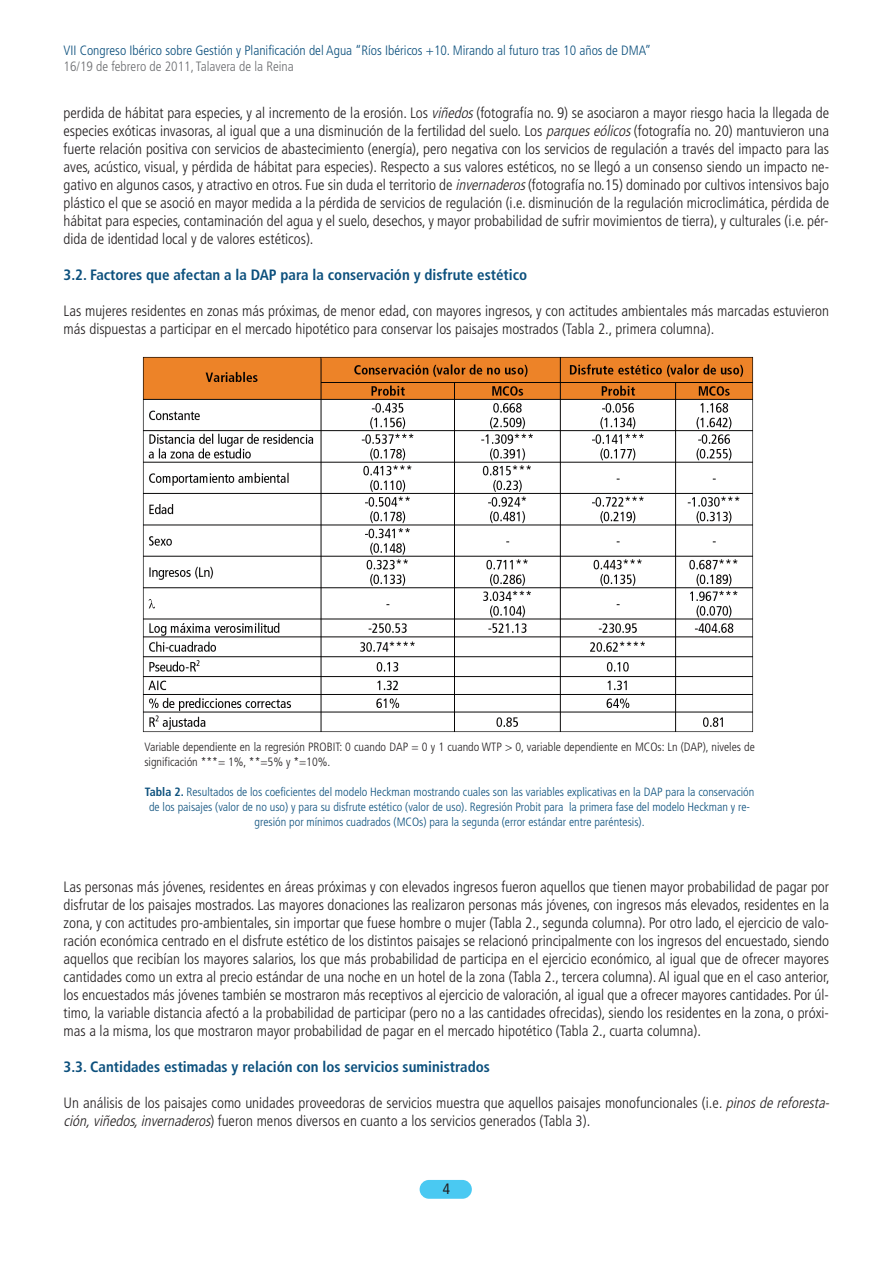
<style>
.page{position:relative;width:893px;height:1263px;background:#fff}
.page>*{position:absolute;margin:0;border:0;box-sizing:border-box;transform-origin:0 0}
.t1{font:300 condensed 15px/18px "Frutiger";color:#231f20;text-align:justify}
.t2{font:700 condensed 15px "Frutiger";color:#0c507d}
.t3{font:condensed 15px "Frutiger";color:#231f20}
.t4{font:300 condensed 13.5px "Frutiger";color:#0c507d}
.t5{font:300 condensed 13.5px "Frutiger";color:#6c6d70}
.t6{font:300 condensed 12px/15px "Frutiger";color:#0c507d;text-align:center}
.t7{font:300 condensed 12px/15px "Frutiger";color:#231f20}
.s1{font-style:italic}
.s2{font-weight:700}
</style>
<div class="page">
<div style="left:420px;top:1180px;width:52px;height:19px;background:#4ac9f2;border-radius:9px"></div>
<img style="left:142px;top:356px;width:612px;height:377px">
<p class="t4" style="left:64px;top:45px;width:589px">VII Congreso Ibérico sobre Gestión y Planificación del Agua “Ríos Ibéricos +10. Mirando al futuro tras 10 años de DMA”</p>
<p class="t5" style="left:64px;top:61px;width:232px">16/19 de febrero de 2011, Talavera de la Reina</p>
<p class="t1" style="left:64px;top:105px;width:767px">perdida de hábitat para especies, y al incremento de la erosión. Los <span class="s1">viñedos</span>(fotografía no. 9) se asociaron a mayor riesgo hacia la llegada de especies exóticas invasoras, al igual que a una disminución de la fertilidad del suelo. Los <span class="s1">parqueseólicos</span>(fotografía no. 20) mantuvieron una fuerte relación positiva con servicios de abastecimiento (energía), pero negativa con los servicios de regulación a través del impacto para las aves, acústico, visual, y pérdida de hábitat para especies). Respecto a sus valores estéticos, no se llegó a un consenso siendo un impacto ne&shy;gativo en algunos casos, y atractivo en otros. Fue sin duda el territorio de <span class="s1">invernaderos</span>(fotografía no.15) dominado por cultivos intensivos bajo plástico el que se asoció en mayor medida a la pérdida de servicios de regulación (i.e. disminución de la regulación microclimática, pérdida de hábitat para especies, contaminación del agua y el suelo, desechos, y mayor probabilidad de sufrir movimientos de tierra), y culturales (i.e. pér&shy;dida de identidad local y de valores estéticos).</p>
<p class="t2" style="left:64px;top:268px;width:465px">3.2. Factores que afectan a la DAP para la conservación y disfrute estético</p>
<p class="t1" style="left:64px;top:303px;width:767px">Las mujeres residentes en zonas más próximas, de menor edad, con mayores ingresos, y con actitudes ambientales más marcadas estuvieron más dispuestas a participar en el mercado hipotético para conservar los paisajes mostrados (Tabla 2., primera columna).</p>
<p class="t7" style="left:144px;top:741px;width:612px">Variable dependiente en la regresión PROBIT: 0 cuando DAP = 0 y 1 cuando WTP &gt; 0, variable dependiente en MCOs: Ln (DAP), niveles de significación ***= 1%, **=5% y *=10%.</p>
<p class="t6" style="left:145px;top:786px;width:611px"><span class="s2">Tabla 2.</span> Resultados de los coeficientes del modelo Heckman mostrando cuales son las variables explicativas en la DAP para la conservación de los paisajes (valor de no uso) y para su disfrute estético (valor de uso). Regresión Probit para la primera fase del modelo Heckman y re&shy;gresión por mínimos cuadrados (MCOs) para la segunda (error estándar entre paréntesis).</p>
<p class="t1" style="left:64px;top:879px;width:767px">Las personas más jóvenes, residentes en áreas próximas y con elevados ingresos fueron aquellos que tienen mayor probabilidad de pagar por disfrutar de los paisajes mostrados. Las mayores donaciones las realizaron personas más jóvenes, con ingresos más elevados, residentes en la zona, y con actitudes pro-ambientales, sin importar que fuese hombre o mujer (Tabla 2., segunda columna). Por otro lado, el ejercicio de valo&shy;ración económica centrado en el disfrute estético de los distintos paisajes se relacionó principalmente con los ingresos del encuestado, siendo aquellos que recibían los mayores salarios, los que más probabilidad de participa en el ejercicio económico, al igual que de ofrecer mayores cantidades como un extra al precio estándar de una noche en un hotel de la zona (Tabla 2., tercera columna). Al igual que en el caso anterior, los encuestados más jóvenes también se mostraron más receptivos al ejercicio de valoración, al igual que a ofrecer mayores cantidades. Por úl&shy;timo, la variable distancia afectó a la probabilidad de participar (pero no a las cantidades ofrecidas), siendo los residentes en la zona, o próxi&shy;mas a la misma, los que mostraron mayor probabilidad de pagar en el mercado hipotético (Tabla 2., cuarta columna).</p>
<p class="t2" style="left:64px;top:1060px;width:428px">3.3. Cantidades estimadas y relación con los servicios suministrados</p>
<p class="t1" style="left:64px;top:1095px;width:770px">Un análisis de los paisajes como unidades proveedoras de servicios muestra que aquellos paisajes monofuncionales (i.e<span class="s1">.pinos de reforesta&shy;ción,viñedos,invernaderos</span>) fueron menos diversos en cuanto a los servicios generados (Tabla 3).</p>
<p class="t3" style="left:443px;top:1183px;width:9px">4</p>
</div>
